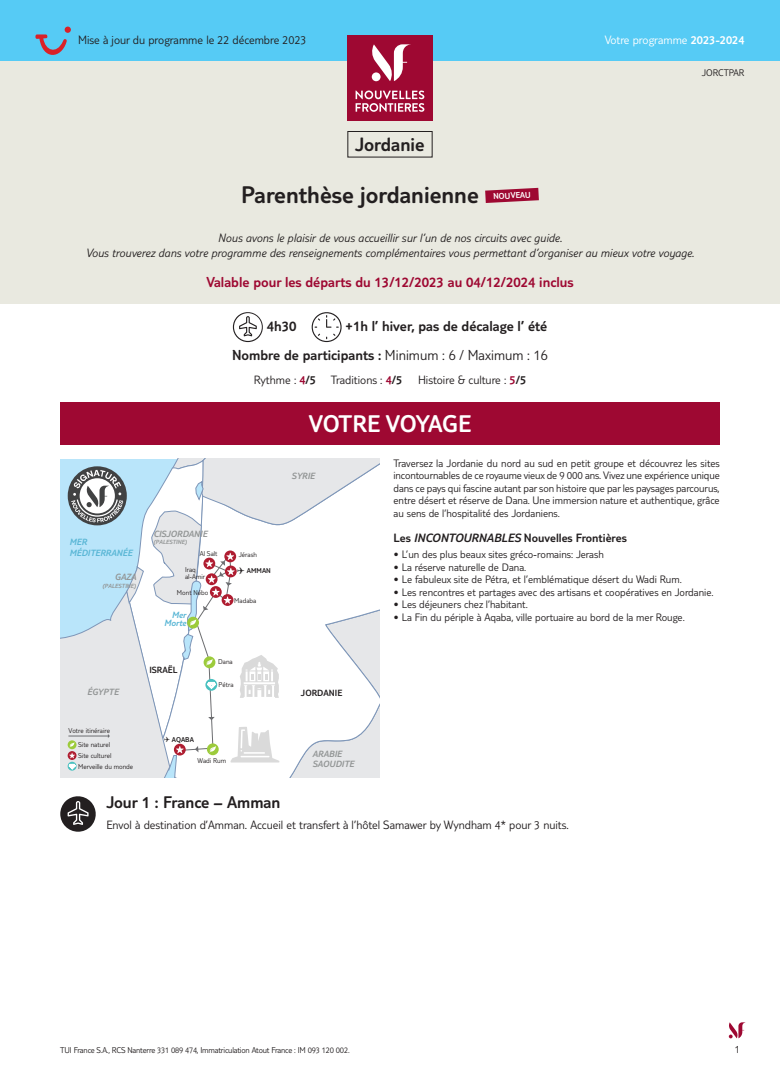
<style>
.page{position:relative;width:780px;height:1088px;background:#fff}
.page>*{position:absolute;margin:0;border:0;box-sizing:border-box;transform-origin:0 0}
.t1{font:300 25px "TUI Type";color:#231f20}
.t2{font:300 25px "TUI Type";letter-spacing:-.015em;color:#fff}
.t3{font:300 20px "TUI Type";color:#231f20}
.t4{font:300 17.5px "TUI Type";color:#231f20}
.t5{font:300 15px/28.6px "TUI Type";color:#231f20;text-align:right}
.t6{font:300 15px "TUI Type";color:#9e0832}
.t7{font:italic 300 12.5px/15px "TUI Type";color:#231f20;text-align:center}
.t8{font:300 12.5px "TUI Type";color:#231f20}
.t9{font:300 12.5px "TUI Type";color:#231f20}
.t10{font:300 12.5px "TUI Type";color:#fff}
.t11{font:300 11.25px/12.5px "TUI Type";color:#231f20;text-align:justify}
.t12{font:300 10px "TUI Type";color:#231f20}
.t13{font:italic 300 9.38px "TUI Type";color:#929595}
.t14{font:italic 300 9.38px/11.2px "TUI Type";color:#59b6d5}
.t15{font:300 9.38px "TUI Type";color:#231f20}
.t16{font:300 8.75px "TUI Type";letter-spacing:-.02em;color:#231f20}
.t17{font:300 8.75px "TUI Type";color:#fff}
.t18{font:300 7.25px/7.2px "TUI Type";color:#231f20}
.t19{font:300 7.25px "TUI Type";color:#231f20}
.t20{font:italic 300 6.25px "TUI Type";color:#929595}
.s1{font-style:inherit}
.s2{color:#9e0832}
.s3{font-style:italic}
</style>
<div class="page">
<svg style="left:728px;top:1022px;width:18px;height:16px"></svg>
<div style="left:0;top:0;width:780px;height:303px;background:#e9e9e0"></div>
<div style="left:0;top:0;width:780px;height:60px;background:#56cbf5"></div>
<div style="left:347px;top:35px;width:85px;height:85px;background:#9e0832"></div>
<svg style="left:355px;top:90px;width:69px;height:22px"></svg>
<svg style="left:371px;top:44px;width:40px;height:37px"></svg>
<svg style="left:233px;top:312px;width:30px;height:30px"></svg>
<svg style="left:311px;top:312px;width:31px;height:30px"></svg>
<svg style="left:485px;top:188px;width:54px;height:15px"></svg>
<div style="left:347px;top:131px;width:85px;height:26px;border:1px solid #231f20"></div>
<div style="left:60px;top:402px;width:659px;height:43px;background:#9e0832"></div>
<svg style="left:60px;top:591px;width:266px;height:187px"></svg>
<hr style="left:68px;top:735px;width:40px;height:1px;background:#6c6d70">
<svg style="left:69px;top:459px;width:310px;height:311px"></svg>
<svg style="left:60px;top:796px;width:36px;height:36px"></svg>
<svg style="left:35px;top:27px;width:36px;height:28px"></svg>
<p class="t8" style="left:78px;top:33px;width:230px">Mise à jour du programme le 22 décembre 2023</p>
<h2 class="t3" style="left:355px;top:133px;width:71px">Jordanie</h2>
<h1 class="t1" style="left:241px;top:180px;width:239px">Parenthèse jordanienne</h1>
<p class="t17" style="left:493px;top:191px;width:39px;rotate:-3deg">NOUVEAU</p>
<p class="t10" style="left:604px;top:33px;width:141px">Votre programme <span class="s1">2023-2024</span></p>
<p class="t12" style="left:701px;top:67px;width:44px">JORCTPAR</p>
<p class="t7" style="left:86px;top:230px;width:610px">Nous avons le plaisir de vous accueillir sur l’un de nos circuits avec guide.<br>Vous trouverez dans votre programme des renseignements complémentaires vous permettant d’organiser au mieux votre voyage.</p>
<h3 class="t6" style="left:206px;top:273px;width:368px">Valable pour les départs du 13/12/2023 au 04/12/2024 inclus</h3>
<h3 class="t5" style="left:232px;top:312px;width:317px">+1h l’ hiver, pas de décalage l’ été<br>Nombre de participants : <span class="s1">Minimum : 6 / Maximum : 16</span></h3>
<p class="t8" style="left:254px;top:373px;width:150px">Rythme : <span class="s2">4</span><span class="s1">/5</span> Traditions : <span class="s2">4</span><span class="s1">/5</span></p>
<p class="t8" style="left:418px;top:373px;width:110px">Histoire &amp; culture : <span class="s2">5</span><span class="s1">/5</span></p>
<h3 class="t5" style="left:267px;top:312px;width:31px">4h30</h3>
<p class="t14" style="left:69px;top:536px;width:64px">MER<br>MÉDITERRANÉE</p>
<p class="t13" style="left:115px;top:572px;width:23px">GAZA</p>
<p class="t20" style="left:102px;top:582px;width:35px">(PALESTINE)</p>
<p class="t13" style="left:87px;top:686px;width:33px">ÉGYPTE</p>
<p class="t13" style="left:153px;top:528px;width:55px">CISJORDANIE</p>
<p class="t20" style="left:153px;top:538px;width:35px">(PALESTINE)</p>
<p class="t18" style="left:200px;top:550px;width:19px">Al Salt</p>
<p class="t18" style="left:185px;top:565px;width:22px">Iraq al-Amir</p>
<p class="t18" style="left:177px;top:588px;width:33px">Mont Nébo</p>
<p class="t14" style="left:164px;top:611px;width:24px;line-height:7.2px;text-align:right">Mer<br>Morte</p>
<p class="t18" style="left:239px;top:551px;width:20px">Jérash</p>
<p class="t19" style="left:237px;top:566px;width:35px">✈ AMMAN</p>
<p class="t18" style="left:234px;top:597px;width:24px">Madaba</p>
<p class="t15" style="left:149px;top:664px;width:30px">ISRAËL</p>
<p class="t18" style="left:218px;top:658px;width:16px">Dana</p>
<p class="t18" style="left:218px;top:681px;width:16px">Pétra</p>
<h1 class="t2" style="left:309px;top:409px;width:164px">VOTRE VOYAGE</h1>
<p class="t13" style="left:291px;top:471px;width:25px">SYRIE</p>
<p class="t15" style="left:301px;top:688px;width:43px">JORDANIE</p>
<p class="t11" style="left:393px;top:456px;width:328px">Traversez la Jordanie du nord au sud en petit groupe et découvrez les sites incontournables de ce royaume vieux de 9 000 ans. Vivez une expérience unique dans ce pays qui fascine autant par son histoire que par les paysages parcourus, entre désert et réserve de Dana. Une immersion nature et authentique, grâce au sens de l’hospitalité des Jordaniens.</p>
<p class="t9" style="left:393px;top:531px;width:235px">Les <span class="s3">INCONTOURNABLES</span> Nouvelles Frontières</p>
<p class="t11" style="left:393px;top:548px;width:212px">• L’un des plus beaux sites gréco-romains: Jerash</p>
<p class="t11" style="left:393px;top:560px;width:134px">• La réserve naturelle de Dana.</p>
<p class="t11" style="left:393px;top:573px;width:290px">• Le fabuleux site de Pétra, et l’emblématique désert du Wadi Rum.</p>
<p class="t11" style="left:393px;top:585px;width:321px">• Les rencontres et partages avec des artisans et coopératives en Jordanie.</p>
<p class="t11" style="left:393px;top:598px;width:136px">• Les déjeuners chez l’habitant.</p>
<p class="t11" style="left:393px;top:610px;width:293px">• La Fin du périple à Aqaba, ville portuaire au bord de la mer Rouge.</p>
<p class="t18" style="left:68px;top:723px;width:43px;line-height:14.1px;text-align:right">Votre itinéraire<br>Site naturel</p>
<p class="t18" style="left:78px;top:750px;width:56px;line-height:10.8px">Site culturel<br>Merveille du monde</p>
<h3 class="t4" style="left:106px;top:792px;width:176px">Jour 1 : France – Amman</h3>
<p class="t8" style="left:106px;top:817px;width:464px">Envol à destination d’Amman. Accueil et transfert à l’hôtel Samawer by Wyndham 4* pour 3 nuits.</p>
<p class="t19" style="left:164px;top:735px;width:31px">✈ AQABA</p>
<p class="t13" style="left:312px;top:749px;width:31px">ARABIE</p>
<p class="t18" style="left:197px;top:756px;width:30px">Wadi Rum</p>
<p class="t13" style="left:312px;top:758px;width:43px">SAOUDITE</p>
<p class="t16" style="left:60px;top:1045px;width:291px">TUI France S.A., RCS Nanterre 331 089 474, Immatriculation Atout France : IM 093 120 002.</p>
<p class="t11" style="left:734px;top:1042px;width:7px">1</p>
</div>
